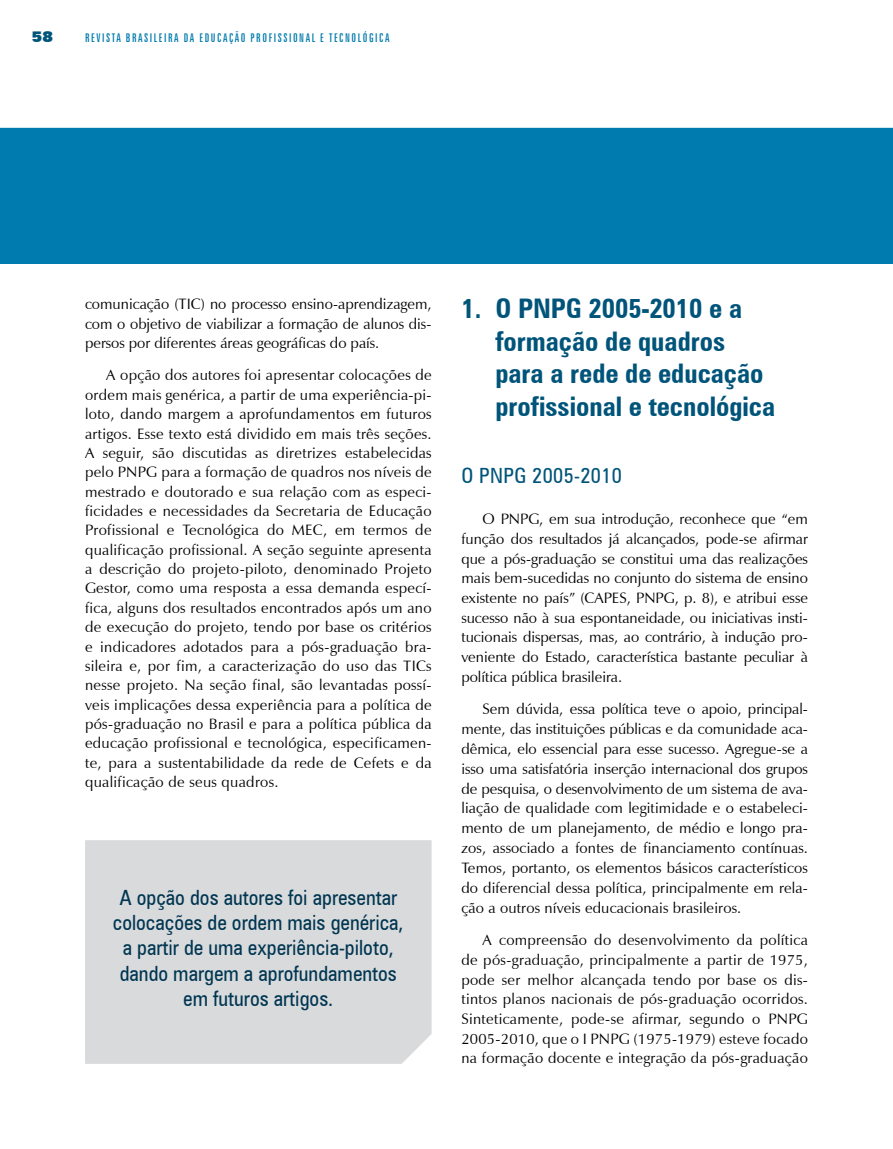
<style>
.page{position:relative;width:893px;height:1149px;background:#fff}
.page>*{position:absolute;margin:0;border:0;box-sizing:border-box;transform-origin:0 0}
.t1{font:700 condensed 27px/32.4px "Zurich BT";color:#00547a}
.t2{font:condensed 21px/25.2px "Zurich BT";color:#003652;text-align:center}
.t3{font:condensed 21px "Zurich BT";letter-spacing:.02em;color:#00547a}
.t4{font:15px/19.4px "Zapf Humanist 601 BT";letter-spacing:.01em;color:#000;text-align:justify}
.t5{font:900 15px "Zurich BT";color:#00547a}
.t6{font:extra-condensed 12px "Zurich BT";letter-spacing:.13em;color:#007baf}
</style>
<div class="page">
<div style="left:85px;top:840px;width:347px;height:223px;background:#d9dadb"></div>
<div style="left:0;top:128px;width:893px;height:136px;background:#007baf"></div>
<p class="t5" style="left:32px;top:27px;width:22px">58</p>
<p class="t6" style="left:85px;top:31px;width:306px">REVISTA BRASILEIRA DA EDUCAÇÃO PROFISSIONAL E TECNOLÓGICA</p>
<p class="t4" style="left:85px;top:294px;width:348px">comunicação (TIC) no processo ensino-aprendizagem, com o objetivo de viabilizar a formação de alunos dis&shy;persos por diferentes áreas geográficas do país.</p>
<p class="t4" style="left:85px;top:365px;width:348px;text-indent:21px">A opção dos autores foi apresentar colocações de ordem mais genérica, a partir de uma experiência-pi&shy;loto, dando margem a aprofundamentos em futuros artigos. Esse texto está dividido em mais três seções.<br>A seguir, são discutidas as diretrizes estabelecidas pelo PNPG para a formação de quadros nos níveis de mestrado e doutorado e sua relação com as especi&shy;ficidades e necessidades da Secretaria de Educação Profissional e Tecnológica do MEC, em termos de qualificação profissional. A seção seguinte apresenta a descrição do projeto-piloto, denominado Projeto Gestor, como uma resposta a essa demanda especí&shy;fica, alguns dos resultados encontrados após um ano de execução do projeto, tendo por base os critérios e indicadores adotados para a pós-graduação bra&shy;sileira e, por fim, a caracterização do uso das TICs nesse projeto. Na seção final, são levantadas possí&shy;veis implicações dessa experiência para a política de pós-graduação no Brasil e para a política pública da educação profissional e tecnológica, especificamen&shy;te, para a sustentabilidade da rede de Cefets e da qualificação de seus quadros.</p>
<h2 class="t2" style="left:113px;top:884px;width:292px">A opção dos autores foi apresentar colocações de ordem mais genérica, a partir de uma experiência-piloto, dando margem a aprofundamentos em futuros artigos.</h2>
<h1 class="t1" style="left:495px;top:292px;width:281px;text-indent:-34px">1. O PNPG 2005-2010 e a formação de quadros para a rede de educação profissional e tecnológica</h1>
<h2 class="t3" style="left:461px;top:463px;width:162px">O PNPG 2005-2010</h2>
<p class="t4" style="left:461px;top:509px;width:348px;text-indent:21px">O PNPG, em sua introdução, reconhece que “em função dos resultados já alcançados, pode-se afirmar que a pós-graduação se constitui uma das realizações mais bem-sucedidas no conjunto do sistema de ensino existente no país” (CAPES, PNPG, p. 8), e atribui esse sucesso não à sua espontaneidade, ou iniciativas insti&shy;tucionais dispersas, mas, ao contrário, à indução pro&shy;veniente do Estado, característica bastante peculiar à política pública brasileira.</p>
<p class="t4" style="left:461px;top:699px;width:348px;line-height:19.8px;text-indent:21px">Sem dúvida, essa política teve o apoio, principal&shy;mente, das instituições públicas e da comunidade aca&shy;dêmica, elo essencial para esse sucesso. Agregue-se a isso uma satisfatória inserção internacional dos grupos de pesquisa, o desenvolvimento de um sistema de ava&shy;liação de qualidade com legitimidade e o estabeleci&shy;mento de um planejamento, de médio e longo pra&shy;zos, associado a fontes de financiamento contínuas.<br>Temos, portanto, os elementos básicos característicos do diferencial dessa política, principalmente em rela&shy;ção a outros níveis educacionais brasileiros.</p>
<p class="t4" style="left:461px;top:930px;width:348px;text-indent:21px">A compreensão do desenvolvimento da política de pós-graduação, principalmente a partir de 1975, pode ser melhor alcançada tendo por base os dis&shy;tintos planos nacionais de pós-graduação ocorridos.<br>Sinteticamente, pode-se afirmar, segundo o PNPG 2005-2010, que o I PNPG (1975-1979) esteve focado na formação docente e integração da pós-graduação</p>
</div>
